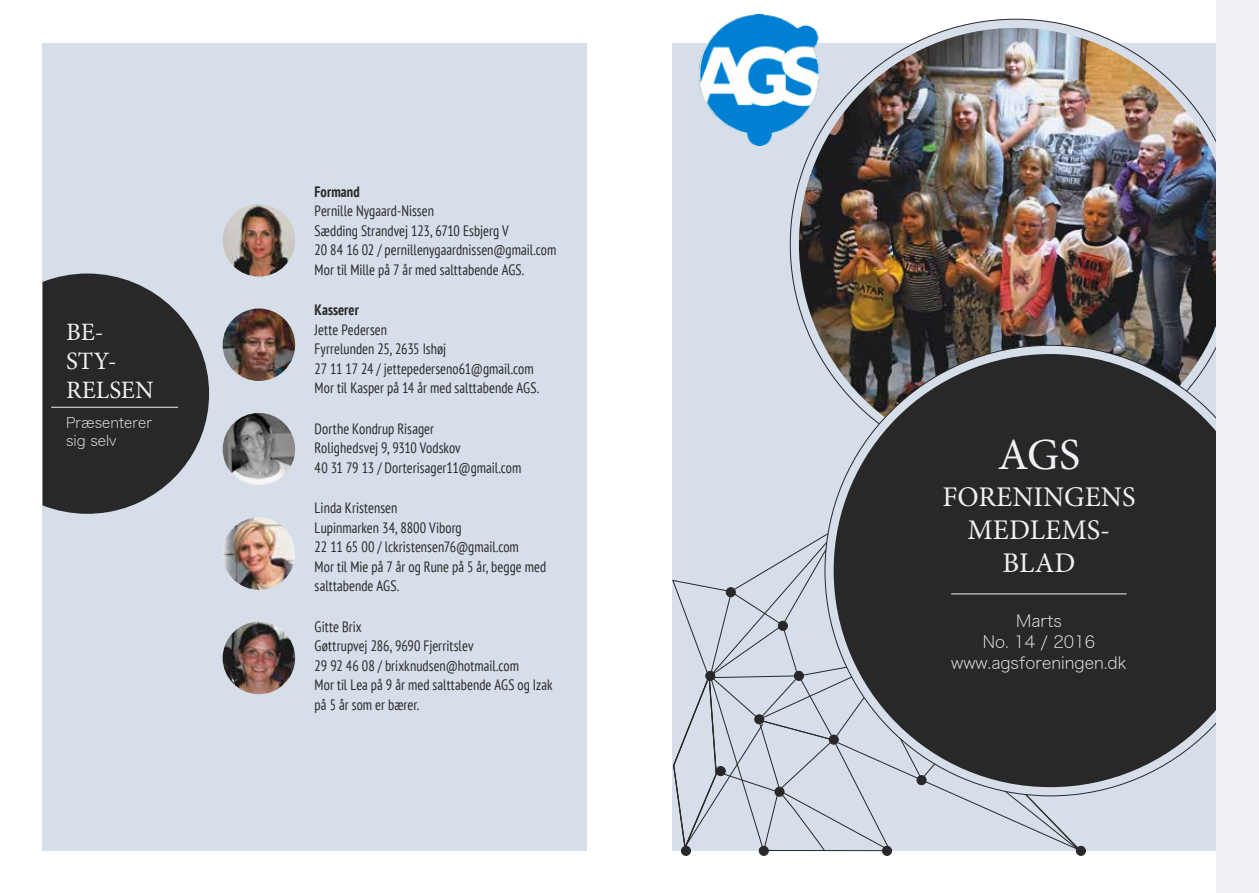
<style>
.page{position:relative;width:1259px;height:893px;background:#fff}
.page>*{position:absolute;margin:0;border:0;box-sizing:border-box;transform-origin:0 0}
.t1{font:44.55px "Minion Pro";color:#eff1f5}
.t2{font:28.5px/32.7px "Minion Pro";color:#eff1f5;text-align:center}
.t3{font:25.05px/28.8px "Minion Pro";color:#eff1f5}
.t4{font:16.5px/21px "Hiragino Sans W1";color:#eff1f5;text-align:center}
.t5{font:condensed 15px/19.5px "PT Sans";letter-spacing:.005em;color:#282828;scale:.95 1}
.t6{font:700 condensed 15px "PT Sans";letter-spacing:.005em;color:#282828;scale:.95 1}
.t7{font:14.55px/18.5px "Hiragino Sans W1";color:#eff1f5}
</style>
<div class="page">
<div style="left:672px;top:43px;width:544px;height:807px;background:#d5dee9"></div>
<svg style="left:790px;top:19px;width:290px;height:289px"></svg>
<img style="left:799px;top:28px;width:417px;height:336px">
<div style="left:43px;top:43px;width:544px;height:807px;background:#d5dee9"></div>
<img style="left:223px;top:413px;width:72px;height:72px;border-radius:36px">
<img style="left:223px;top:517px;width:72px;height:73px;border-radius:36px">
<img style="left:223px;top:622px;width:72px;height:72px;border-radius:36px">
<img style="left:223px;top:308px;width:72px;height:73px;border-radius:36px">
<img style="left:223px;top:204px;width:72px;height:73px;border-radius:36px">
<svg style="left:672px;top:535px;width:199px;height:316px"></svg>
<svg style="left:871px;top:796px;width:213px;height:59px"></svg>
<div style="left:775px;top:787px;width:9px;height:9px;background:#282828;border-radius:50%"></div>
<div style="left:775px;top:787px;width:9px;height:9px;border:1px solid #282828;border-radius:50%"></div>
<div style="left:716px;top:766px;width:9px;height:10px;background:#282828;border-radius:50%"></div>
<div style="left:716px;top:766px;width:9px;height:10px;border:1px solid #282828;border-radius:50%"></div>
<div style="left:1076px;top:846px;width:9px;height:9px;background:#282828;border-radius:50%"></div>
<div style="left:1076px;top:846px;width:9px;height:10px;border:1px solid #282828;border-radius:50%"></div>
<div style="left:882px;top:846px;width:9px;height:9px;background:#282828;border-radius:50%"></div>
<div style="left:882px;top:846px;width:9px;height:10px;border:1px solid #282828;border-radius:50%"></div>
<div style="left:759px;top:846px;width:9px;height:9px;background:#282828;border-radius:50%"></div>
<div style="left:759px;top:846px;width:9px;height:10px;border:1px solid #282828;border-radius:50%"></div>
<div style="left:681px;top:846px;width:9px;height:9px;background:#282828;border-radius:50%"></div>
<div style="left:681px;top:846px;width:9px;height:10px;border:1px solid #282828;border-radius:50%"></div>
<img style="left:699px;top:14px;width:126px;height:132px">
<svg style="left:824px;top:345px;width:392px;height:451px"></svg>
<svg style="left:833px;top:354px;width:383px;height:433px;fill:#282828"></svg>
<hr style="left:951px;top:593px;width:175px;height:1px;background:#eff1f5">
<div style="left:1216px;top:0;width:43px;height:893px;background:#eff1f5"></div>
<svg style="left:43px;top:273px;width:166px;height:241px"></svg>
<hr style="left:51px;top:407px;width:127px;height:1px;background:#eff1f5">
<h3 class="t3" style="left:66px;top:318px;width:89px">BE-<br>STY-<br>RELSEN</h3>
<p class="t7" style="left:66px;top:412px;width:88px">Præsenterer sig selv</p>
<p class="t6" style="left:315px;top:181px;width:49px">Formand</p>
<p class="t5" style="left:315px;top:201px;width:256px">Pernille Nygaard-Nissen<br>Sædding Strandvej 123, 6710 Esbjerg V<br>20 84 16 02 / pernillenygaardnissen@gmail.com Mor til Mille på 7 år med salttabende AGS.</p>
<p class="t6" style="left:315px;top:300px;width:48px">Kasserer</p>
<p class="t5" style="left:315px;top:319px;width:237px">Jette Pedersen<br>Fyrrelunden 25, 2635 Ishøj<br>27 11 17 24 / jettepederseno61@gmail.com<br>Mor til Kasper på 14 år med salttabende AGS.</p>
<p class="t5" style="left:315px;top:418px;width:219px">Dorthe Kondrup Risager<br>Rolighedsvej 9, 9310 Vodskov<br>40 31 79 13 / Dorterisager11@gmail.com</p>
<p class="t5" style="left:315px;top:498px;width:245px">Linda Kristensen<br>Lupinmarken 34, 8800 Viborg<br>22 11 65 00 / lckristensen76@gmail.com<br>Mor til Mie på 7 år og Rune på 5 år, begge med salttabende AGS.</p>
<p class="t5" style="left:315px;top:616px;width:252px">Gitte Brix<br>Gøttrupvej 286, 9690 Fjerritslev<br>29 92 46 08 / brixknudsen@hotmail.com<br>Mor til Lea på 9 år med salttabende AGS og Izak på 5 år som er bærer.</p>
<p class="t4" style="left:951px;top:609px;width:177px">Marts<br>No. 14 / 2016 www.agsforeningen.dk</p>
<h1 class="t1" style="left:997px;top:425px;width:84px">AGS</h1>
<h2 class="t2" style="left:942px;top:481px;width:195px">FORENINGENS<br>MEDLEMS-<br>BLAD</h2>
</div>
